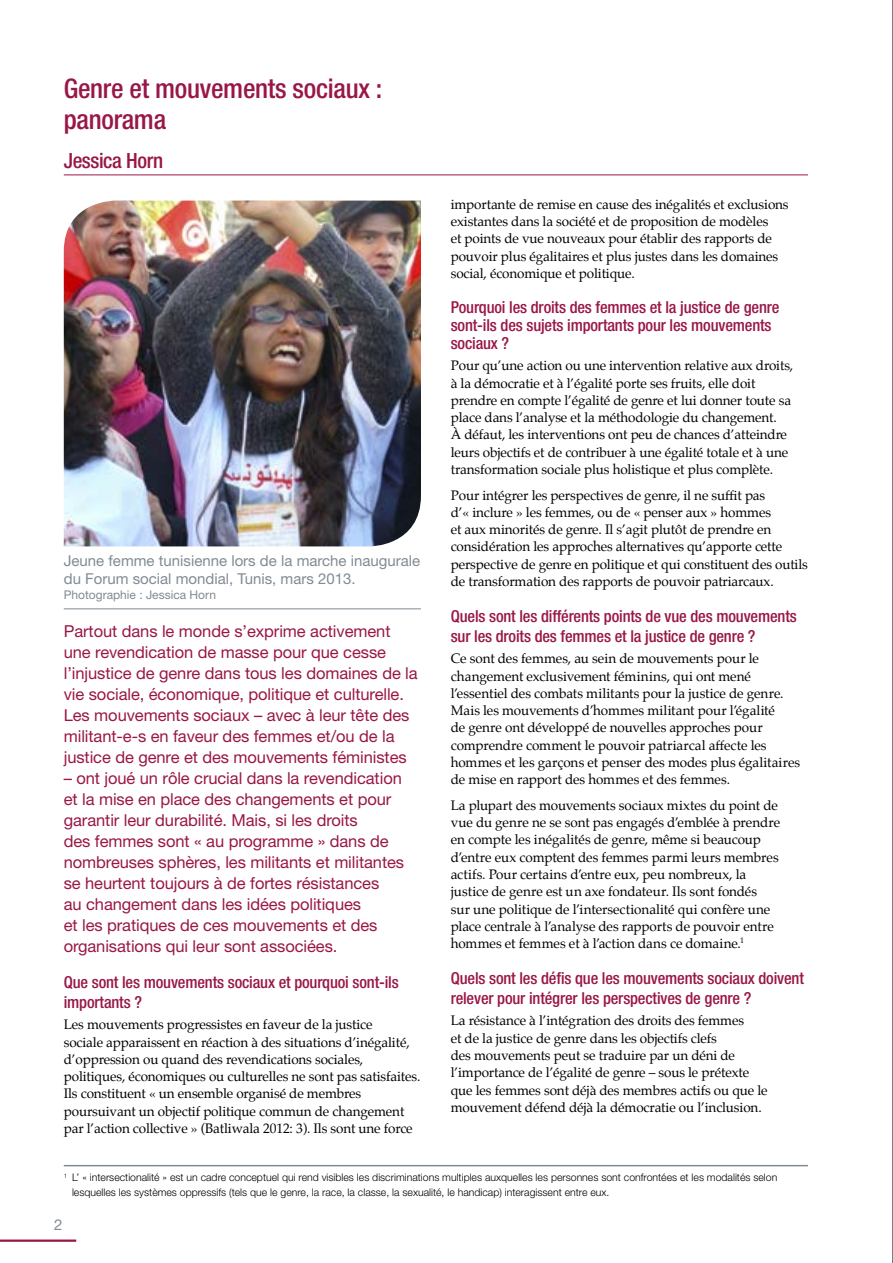
<style>
.page{position:relative;width:893px;height:1263px;background:#fff}
.page>*{position:absolute;margin:0;border:0;box-sizing:border-box;transform-origin:0 0}
.t1{font:500 condensed 27px/31.5px "Helvetica Neue";letter-spacing:-.01em;color:#991747}
.t2{font:500 condensed 21px "Helvetica Neue";letter-spacing:-.02em;color:#991747}
.t3{font:16.5px/21px "Helvetica Neue";letter-spacing:-.005em;color:#991747}
.t4{font:500 condensed 16.5px/19.5px "Helvetica Neue";letter-spacing:-.01em;color:#991747}
.t5{font:15px/17.2px "Helvetica Neue";color:#808b94}
.t6{font:13.5px/17.2px "Palatino";letter-spacing:-.01em;color:#000}
.t7{font:12px "Helvetica Neue";color:#808b94}
.t8{font:300 10.5px/15px "Helvetica Neue";color:#000}
</style>
<div class="page">
<hr style="left:892px;top:0;width:1px;height:1263px;background:#000">
<hr style="left:64px;top:1165px;width:744px;height:1px;background:#808b94">
<hr style="left:64px;top:174px;width:744px;height:1px;background:#991747">
<hr style="left:0;top:1239px;width:76px;height:3px;background:#991747">
<hr style="left:64px;top:608px;width:357px;height:1px;background:#808b94">
<img style="left:64px;top:201px;width:357px;height:345px">
<h1 class="t1" style="left:64px;top:72px;width:320px">Genre et mouvements sociaux : panorama</h1>
<h2 class="t2" style="left:64px;top:148px;width:101px">Jessica Horn</h2>
<p class="t5" style="left:64px;top:552px;width:358px">Jeune femme tunisienne lors de la marche inaugurale du Forum social mondial, Tunis, mars 2013.</p>
<p class="t7" style="left:64px;top:587px;width:154px">Photographie : Jessica Horn</p>
<p class="t3" style="left:64px;top:620px;width:355px">Partout dans le monde s’exprime activement une revendication de masse pour que cesse l’injustice de genre dans tous les domaines de la vie sociale, économique, politique et culturelle.<br>Les mouvements sociaux – avec à leur tête des militant-e-s en faveur des femmes et/ou de la justice de genre et des mouvements féministes</p>
<p class="t3" style="left:64px;top:767px;width:342px">– ont joué un rôle crucial dans la revendication et la mise en place des changements et pour garantir leur durabilité. Mais, si les droits<br>des femmes sont « au programme » dans de nombreuses sphères, les militants et militantes se heurtent toujours à de fortes résistances<br>au changement dans les idées politiques<br>et les pratiques de ces mouvements et des organisations qui leur sont associées.</p>
<p class="t4" style="left:64px;top:972px;width:336px">Que sont les mouvements sociaux et pourquoi sont-ils importants ?</p>
<p class="t6" style="left:64px;top:1016px;width:358px">Les mouvements progressistes en faveur de la justice<br>sociale apparaissent en réaction à des situations d’inégalité, d’oppression ou quand des revendications sociales, politiques, économiques ou culturelles ne sont pas satisfaites.<br>Ils constituent « un ensemble organisé de membres poursuivant un objectif politique commun de changement par l’action collective » (Batliwala 2012: 3). Ils sont une force</p>
<p class="t6" style="left:451px;top:196px;width:339px">importante de remise en cause des inégalités et exclusions existantes dans la société et de proposition de modèles<br>et points de vue nouveaux pour établir des rapports de pouvoir plus égalitaires et plus justes dans les domaines social, économique et politique.</p>
<p class="t4" style="left:451px;top:298px;width:330px;line-height:18px">Pourquoi les droits des femmes et la justice de genre sont-ils des sujets importants pour les mouvements sociaux ?</p>
<p class="t6" style="left:451px;top:357px;width:344px">Pour qu’une action ou une intervention relative aux droits, à la démocratie et à l’égalité porte ses fruits, elle doit prendre en compte l’égalité de genre et lui donner toute sa place dans l’analyse et la méthodologie du changement.<br>À défaut, les interventions ont peu de chances d’atteindre leurs objectifs et de contribuer à une égalité totale et à une transformation sociale plus holistique et plus complète.</p>
<p class="t6" style="left:451px;top:486px;width:359px">Pour intégrer les perspectives de genre, il ne suffit pas<br>d’« inclure » les femmes, ou de « penser aux » hommes<br>et aux minorités de genre. Il s’agit plutôt de prendre en considération les approches alternatives qu’apporte cette perspective de genre en politique et qui constituent des outils de transformation des rapports de pouvoir patriarcaux.</p>
<p class="t4" style="left:451px;top:607px;width:348px">Quels sont les différents points de vue des mouvements sur les droits des femmes et la justice de genre ?</p>
<p class="t6" style="left:451px;top:650px;width:351px">Ce sont des femmes, au sein de mouvements pour le changement exclusivement féminins, qui ont mené l’essentiel des combats militants pour la justice de genre.<br>Mais les mouvements d’hommes militant pour l’égalité<br>de genre ont développé de nouvelles approches pour comprendre comment le pouvoir patriarcal affecte les hommes et les garçons et penser des modes plus égalitaires de mise en rapport des hommes et des femmes.</p>
<p class="t6" style="left:451px;top:797px;width:331px">La plupart des mouvements sociaux mixtes du point de vue du genre ne se sont pas engagés d’emblée à prendre en compte les inégalités de genre, même si beaucoup d’entre eux comptent des femmes parmi leurs membres actifs. Pour certains d’entre eux, peu nombreux, la justice de genre est un axe fondateur. Ils sont fondés<br>sur une politique de l’intersectionalité qui confère une place centrale à l’analyse des rapports de pouvoir entre hommes et femmes et à l’action dans ce domaine.<sup>1</sup></p>
<p class="t4" style="left:451px;top:969px;width:355px">Quels sont les défis que les mouvements sociaux doivent relever pour intégrer les perspectives de genre ?</p>
<p class="t6" style="left:451px;top:1012px;width:318px">La résistance à l’intégration des droits des femmes<br>et de la justice de genre dans les objectifs clefs<br>des mouvements peut se traduire par un déni de l’importance de l’égalité de genre – sous le prétexte que les femmes sont déjà des membres actifs ou que le mouvement défend déjà la démocratie ou l’inclusion.</p>
<p class="t8" style="left:72px;top:1170px;width:707px;text-indent:-8px"><sup>1</sup> L’ « intersectionalité » est un cadre conceptuel qui rend visibles les discriminations multiples auxquelles les personnes sont confrontées et les modalités selon lesquelles les systèmes oppressifs (tels que le genre, la race, la classe, la sexualité, le handicap) interagissent entre eux.</p>
<p class="t5" style="left:54px;top:1216px;width:10px">2</p>
</div>
